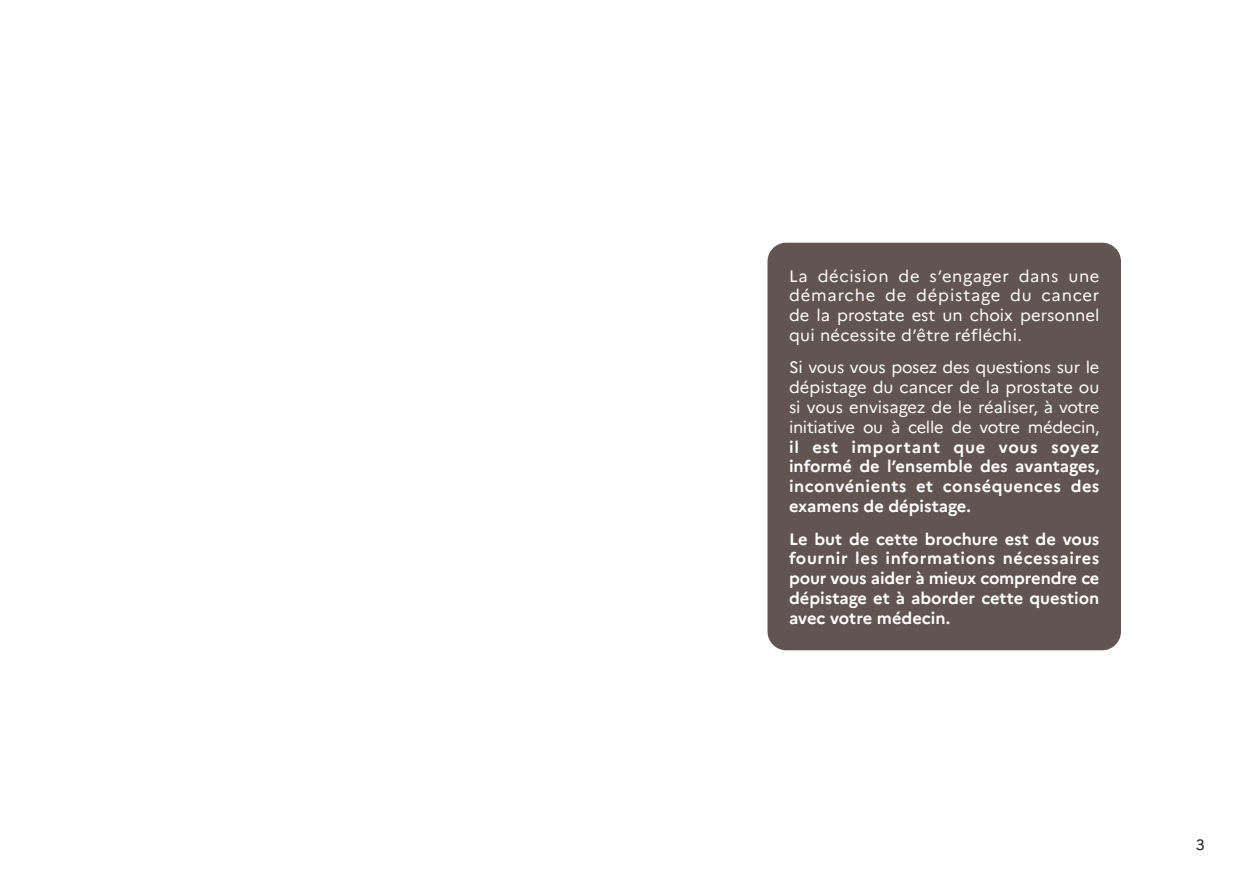
<style>
.page{position:relative;width:1259px;height:893px;background:#fff}
.page>*{position:absolute;margin:0;border:0;box-sizing:border-box;transform-origin:0 0}
.t1{font:700 16.5px/19.8px "Marianne";color:#fff;text-align:justify}
.t2{font:16.5px/19.8px "Marianne";letter-spacing:-.005em;color:#fff;text-align:justify}
.t3{font:15px "Marianne";color:#231f20}
</style>
<div class="page">
<div style="left:768px;top:243px;width:352px;height:406px;background:#625450;border-radius:18px"></div>
<div style="left:767px;top:243px;width:354px;height:407px;border:2px solid #625450;border-radius:18px"></div>
<p class="t2" style="left:789px;top:266px;width:312px">La décision de s’engager dans une démarche de dépistage du cancer de la prostate est un choix personnel qui nécessite d’être réfléchi.</p>
<p class="t2" style="left:789px;top:358px;width:312px">Si vous vous posez des questions sur le dépistage du cancer de la prostate ou si vous envisagez de le réaliser, à votre initiative ou à celle de votre médecin,</p>
<p class="t1" style="left:789px;top:437px;width:312px">il est important que vous soyez informé de l’ensemble des avantages, inconvénients et conséquences des examens de dépistage.</p>
<p class="t1" style="left:789px;top:529px;width:312px">Le but de cette brochure est de vous fournir les informations nécessaires pour vous aider à mieux comprendre ce dépistage et à aborder cette question avec votre médecin.</p>
<p class="t3" style="left:1196px;top:835px;width:10px">3</p>
</div>
